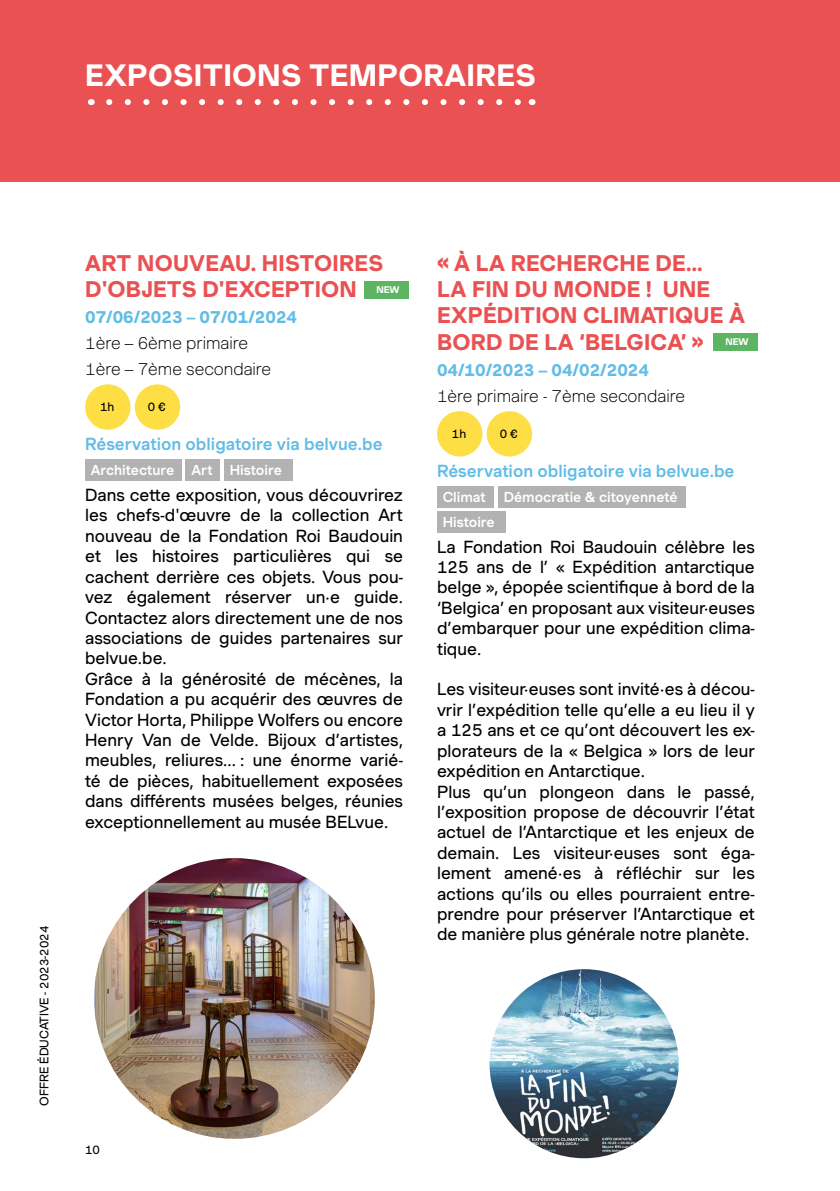
<style>
.page{position:relative;width:840px;height:1191px;background:#fff}
.page>*{position:absolute;margin:0;border:0;box-sizing:border-box;transform-origin:0 0}
.t1{font:30px "Muoto Bold 3";letter-spacing:.01em;color:#fff}
.t2{font:22px/26.4px "Muoto Bold 3";letter-spacing:.01em;color:#ea5153}
.t3{font:17px/20.4px "Muoto Regular 3";color:#000}
.t4{font:17px "Muoto Medium 2";color:#62bce6}
.t5{font:100 17px/26px "Muoto";color:#000}
.t6{font:17px "Muoto Bold 3";color:#62bce6}
.t7{font:14px "Muoto Medium 2";color:#fff}
.t8{font:12px "Muoto Regular 6";color:#000}
.t9{font:12px "Muoto Regular 3";color:#000}
.t10{font:9.4px "Muoto Bold 3";color:#fff}
</style>
<div class="page">
<div style="left:0;top:0;width:839px;height:181px;background:#ea5153"></div>
<div style="left:85px;top:384px;width:45px;height:46px;background:#fddf45;border-radius:50%"></div>
<div style="left:135px;top:384px;width:45px;height:46px;background:#fddf45;border-radius:50%"></div>
<div style="left:85px;top:459px;width:96px;height:21px;background:#b3b2b2"></div>
<div style="left:186px;top:459px;width:34px;height:21px;background:#b3b2b2"></div>
<div style="left:224px;top:459px;width:68px;height:21px;background:#b3b2b2"></div>
<div style="left:437px;top:411px;width:45px;height:45px;background:#fddf45;border-radius:50%"></div>
<div style="left:486px;top:411px;width:45px;height:45px;background:#fddf45;border-radius:50%"></div>
<div style="left:437px;top:486px;width:56px;height:21px;background:#b3b2b2"></div>
<div style="left:497px;top:486px;width:188px;height:21px;background:#b3b2b2"></div>
<div style="left:437px;top:511px;width:68px;height:21px;background:#b3b2b2"></div>
<svg style="left:109px;top:99px;width:412px;height:6px"></svg>
<div style="left:364px;top:281px;width:44px;height:17px;background:#5db463"></div>
<div style="left:713px;top:333px;width:44px;height:17px;background:#5db463"></div>
<img style="left:489px;top:969px;width:189px;height:189px;border-radius:95px">
<img style="left:94px;top:858px;width:280px;height:280px;border-radius:140px">
<h1 class="t1" style="left:85px;top:52px;width:451px">EXPOSITIONS TEMPORAIRES</h1>
<p class="t8" style="left:35px;top:1106px;width:181px;rotate:-90deg">OFFRE ÉDUCATIVE - 2023-2024</p>
<p class="t2" style="left:85px;top:249px;width:299px">ART NOUVEAU. HISTOIRES<br>D'OBJETS D'EXCEPTION</p>
<p class="t6" style="left:85px;top:304px;width:213px">07/06/2023 – 07/01/2024</p>
<p class="t5" style="left:85px;top:330px;width:187px">1ère – 6ème primaire<br>1ère – 7ème secondaire</p>
<p class="t9" style="left:100px;top:398px;width:16px">1h</p>
<p class="t9" style="left:148px;top:398px;width:19px">0 €</p>
<p class="t4" style="left:85px;top:431px;width:299px">Réservation obligatoire via belvue.be</p>
<p class="t7" style="left:91px;top:459px;width:192px">Architecture Art Histoire</p>
<p class="t3" style="left:85px;top:484px;width:319px">Dans cette exposition, vous découvrirez les chefs-d'œuvre de la collection Art nouveau de la Fondation Roi Baudouin et les histoires particulières qui se cachent derrière ces objets. Vous pou&shy;vez également réserver un·e guide.<br>Contactez alors directement une de nos associations de guides partenaires sur belvue.be.<br>Grâce à la générosité de mécènes, la Fondation a pu acquérir des œuvres de Victor Horta, Philippe Wolfers ou encore Henry Van de Velde. Bijoux d’artistes, meubles, reliures... : une énorme varié&shy;té de pièces, habituellement exposées dans différents musées belges, réunies exceptionnellement au musée BELvue.</p>
<p class="t10" style="left:376px;top:283px;width:25px">NEW</p>
<p class="t2" style="left:437px;top:249px;width:309px">« À LA RECHERCHE DE…<br>LA FIN DU MONDE ! UNE<br>EXPÉDITION CLIMATIQUE À<br>BORD DE LA ‘BELGICA’ »</p>
<p class="t6" style="left:437px;top:357px;width:213px">04/10/2023 – 04/02/2024</p>
<p class="t5" style="left:437px;top:383px;width:249px">1ère primaire - 7ème secondaire</p>
<p class="t9" style="left:451px;top:425px;width:16px">1h</p>
<p class="t9" style="left:499px;top:425px;width:19px">0 €</p>
<p class="t4" style="left:437px;top:458px;width:299px">Réservation obligatoire via belvue.be</p>
<p class="t7" style="left:442px;top:486px;width:45px">Climat</p>
<p class="t7" style="left:503px;top:486px;width:175px">Démocratie &amp; citoyenneté</p>
<p class="t7" style="left:442px;top:511px;width:53px">Histoire</p>
<p class="t3" style="left:437px;top:536px;width:319px;text-align:justify">La Fondation Roi Baudouin célèbre les 125 ans de l’ « Expédition antarctique belge », épopée scientifique à bord de la ‘Belgica’ en proposant aux visiteur·euses d’embarquer pour une expédition clima&shy;tique.</p>
<p class="t3" style="left:437px;top:679px;width:319px">Les visiteur·euses sont invité·es à décou&shy;vrir l’expédition telle qu’elle a eu lieu il y a 125 ans et ce qu’ont découvert les ex&shy;plorateurs de la « Belgica » lors de leur expédition en Antarctique.<br>Plus qu’un plongeon dans le passé, l’exposition propose de découvrir l’état actuel de l’Antarctique et les enjeux de demain. Les visiteur·euses sont éga&shy;lement amené·es à réfléchir sur les actions qu’ils ou elles pourraient entre&shy;prendre pour préserver l’Antarctique et de manière plus générale notre planète.</p>
<p class="t10" style="left:725px;top:335px;width:25px">NEW</p>
<p class="t9" style="left:85px;top:1141px;width:16px">10</p>
</div>
